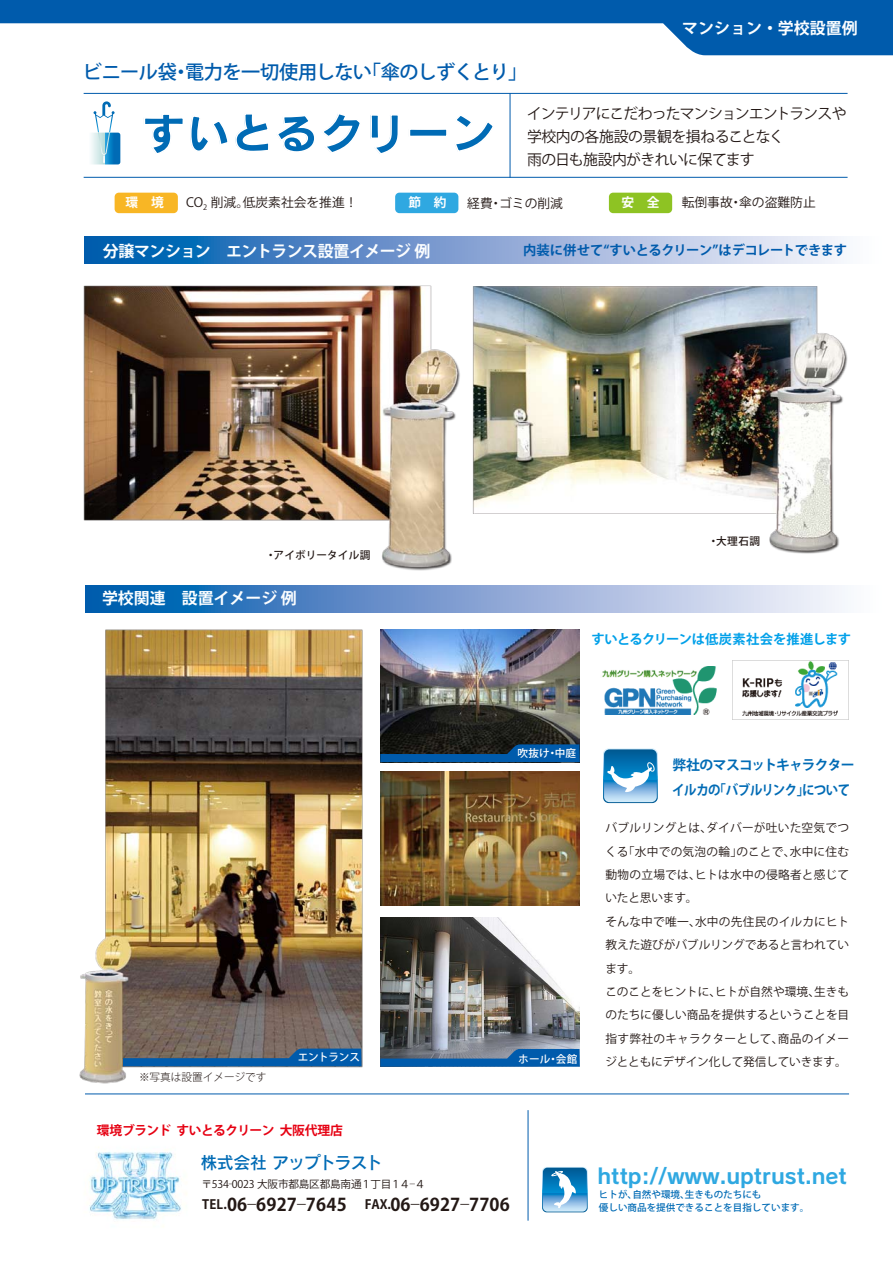
<style>
.page{position:relative;width:893px;height:1263px;background:#fff}
.page>*{position:absolute;margin:0;border:0;box-sizing:border-box;transform-origin:0 0}
.t1{font:44.7px "Rodin Pro EB";letter-spacing:-.005em;color:#006bb5}
.t2{font:21.3px "Rodin Pro B";color:#2fa8e1}
.t3{font:500 19.2px "Koz Go Pro";letter-spacing:-.03em;color:#005bac}
.t4{font:700 17.55px "Koz Go Pro";letter-spacing:.01em;color:#231815}
.t5{font:16.95px "Rodin Pro DB";letter-spacing:-.07em;color:#006bb5}
.t6{font:700 15.9px "Koz Go Pro";letter-spacing:-.01em;color:#fcfeff}
.t7{font:700 15.9px "Koz Go Pro";letter-spacing:-.035em;color:#fcfeff}
.t8{font:14.85px/23.4px "Koz Go Pro";letter-spacing:-.05em;color:#231815}
.t9{font:700 13.8px/25.5px "Koz Go Pro";letter-spacing:-.05em;color:#006bb5}
.t10{font:700 13.35px "Koz Go Pro";letter-spacing:-.02em;color:#005bac}
.t11{font:700 13.35px "Koz Go Pro";letter-spacing:-.025em;color:#00a0e9}
.t12{font:12.75px "Koz Go Pro";color:#231815}
.t13{font:700 12.75px "Koz Go Pro";letter-spacing:-.035em;color:#e60012}
.t14{font:700 12.75px "Koz Go Pro";color:#fff}
.t15{font:11.7px/23.4px "Koz Go Pro";letter-spacing:.005em;color:#231815}
.t16{font:10.65px "Koz Go Pro";letter-spacing:-.025em;color:#231815}
.t17{font:500 10.65px "Koz Go Pro";letter-spacing:.01em;color:#fff}
.t18{font:500 10.65px "Koz Go Pro";letter-spacing:.02em;color:#231815}
.t19{font:300 10.65px "Koz Go Pro";color:#231815}
.t20{font:500 9.6px/12.8px "Koz Go Pro";color:#006bb5}
.s1{font-size:12.75px}
</style>
<div class="page">
<img style="left:89px;top:1147px;width:98px;height:80px">
<img style="left:83px;top:238px;width:356px;height:353px">
<img style="left:439px;top:263px;width:409px;height:306px">
<img style="left:79px;top:603px;width:337px;height:492px">
<svg style="left:603px;top:748px;width:55px;height:55px;background:#5fa5d0"></svg>
<hr style="left:85px;top:1093px;width:764px;height:1px;background:#005bac">
<svg style="left:542px;top:1167px;width:46px;height:45px;background:#5ea5d1"></svg>
<hr style="left:528px;top:1110px;width:1px;height:111px;background:#005bac">
<svg style="left:86px;top:585px;width:759px;height:27px;background:#7ba2d2"></svg>
<svg style="left:85px;top:236px;width:759px;height:27px;background:#7ba2d2"></svg>
<img style="left:602px;top:666px;width:115px;height:49px">
<img style="left:732px;top:661px;width:117px;height:58px">
<svg style="left:0;top:0;width:893px;height:55px;fill:#005bac"></svg>
<svg style="left:369px;top:0;width:31px;height:93px"></svg>
<svg style="left:91px;top:101px;width:29px;height:63px"></svg>
<hr style="left:84px;top:93px;width:764px;height:1px;background:#005bac">
<hr style="left:84px;top:177px;width:764px;height:1px;background:#005bac">
<img style="left:380px;top:629px;width:199px;height:115px">
<img style="left:380px;top:771px;width:200px;height:134px">
<img style="left:380px;top:917px;width:200px;height:132px">
<svg style="left:380px;top:744px;width:200px;height:18px;background:#0a4273"></svg>
<svg style="left:380px;top:1049px;width:200px;height:18px;background:#2c679d"></svg>
<svg style="left:123px;top:1048px;width:239px;height:18px;background:#31618d"></svg>
<div style="left:115px;top:193px;width:63px;height:20px;background:#f8b625;border-radius:4px"></div>
<div style="left:395px;top:193px;width:63px;height:20px;background:#2fa8e1;border-radius:4px"></div>
<div style="left:609px;top:193px;width:63px;height:20px;background:#8ec323;border-radius:4px"></div>
<hr style="left:510px;top:93px;width:1px;height:85px;background:#005bac">
<h3 class="t3" style="left:83px;top:59px;width:446px">ビニール袋・電力を一切使用しない「傘のしずくとり」</h3>
<h1 class="t1" style="left:141px;top:102px;width:355px">すいとるクリーン</h1>
<h3 class="t6" style="left:682px;top:18px;width:177px">マンション・学校設置例</h3>
<p class="t8" style="left:527px;top:102px;width:321px">インテリアにこだわったマンションエントランスや学校内の各施設の景観を損ねることなく<br>雨の日も施設内がきれいに保てます</p>
<p class="t14" style="left:126px;top:194px;width:40px">環　境</p>
<p class="t14" style="left:396px;top:194px;width:53px">　節　約</p>
<p class="t12" style="left:186px;top:194px;width:173px">CO<sub>2</sub> 削減。低炭素社会を推進！</p>
<p class="t12" style="left:467px;top:195px;width:97px">経費・ゴミの削減</p>
<p class="t12" style="left:682px;top:194px;width:135px">転倒事故・傘の盗難防止</p>
<h3 class="t7" style="left:103px;top:240px;width:329px">分譲マンション　エントランス設置イメージ 例</h3>
<p class="t10" style="left:523px;top:242px;width:326px">内装に併せて“すいとるクリーン”はデコレートできます</p>
<p class="t18" style="left:266px;top:548px;width:106px">・アイボリータイル調</p>
<h3 class="t6" style="left:102px;top:588px;width:196px">学校関連　設置イメージ 例</h3>
<p class="t18" style="left:708px;top:534px;width:53px">・大理石調</p>
<p class="t11" style="left:591px;top:630px;width:261px">すいとるクリーンは低炭素社会を推進します</p>
<p class="t17" style="left:517px;top:746px;width:60px">吹抜け・中庭</p>
<p class="t19" style="left:139px;top:1070px;width:129px">※写真は設置イメージです</p>
<p class="t17" style="left:298px;top:1050px;width:64px">エントランス</p>
<p class="t17" style="left:518px;top:1052px;width:61px">ホール・会館</p>
<p class="t13" style="left:97px;top:1122px;width:248px">環境ブランド すいとるクリーン 大阪代理店</p>
<h3 class="t5" style="left:200px;top:1151px;width:184px">株式会社 アップトラスト</h3>
<p class="t16" style="left:202px;top:1177px;width:225px">〒534―0023 大阪市都島区都島南通１丁目１４―４</p>
<h3 class="t4" style="left:202px;top:1193px;width:309px"><span class="s1">TEL.</span>06―6927―7645　<span class="s1">FAX.</span>06―6927―7706</h3>
<p class="t9" style="left:672px;top:753px;width:184px">弊社のマスコットキャラクターイルカの「バブルリンク」について</p>
<p class="t15" style="left:605px;top:816px;width:245px">バブルリングとは、ダイバーが吐いた空気でつくる「水中での気泡の輪」のことで、水中に住む動物の立場では、ヒトは水中の侵略者と感じていたと思います。<br>そんな中で唯一、水中の先住民のイルカにヒト教えた遊びがバブルリングであると言われています。<br>このことをヒントに、ヒトが自然や環境、生きものたちに優しい商品を提供するということを目指す弊社のキャラクターとして、商品のイメージとともにデザイン化して発信していきます。</p>
<h2 class="t2" style="left:597px;top:1162px;width:251px">http://www.uptrust.net</h2>
<p class="t20" style="left:599px;top:1188px;width:212px">ヒトが、自然や環境、生きものたちにも<br>優しい商品を提供できることを目指しています。</p>
</div>
